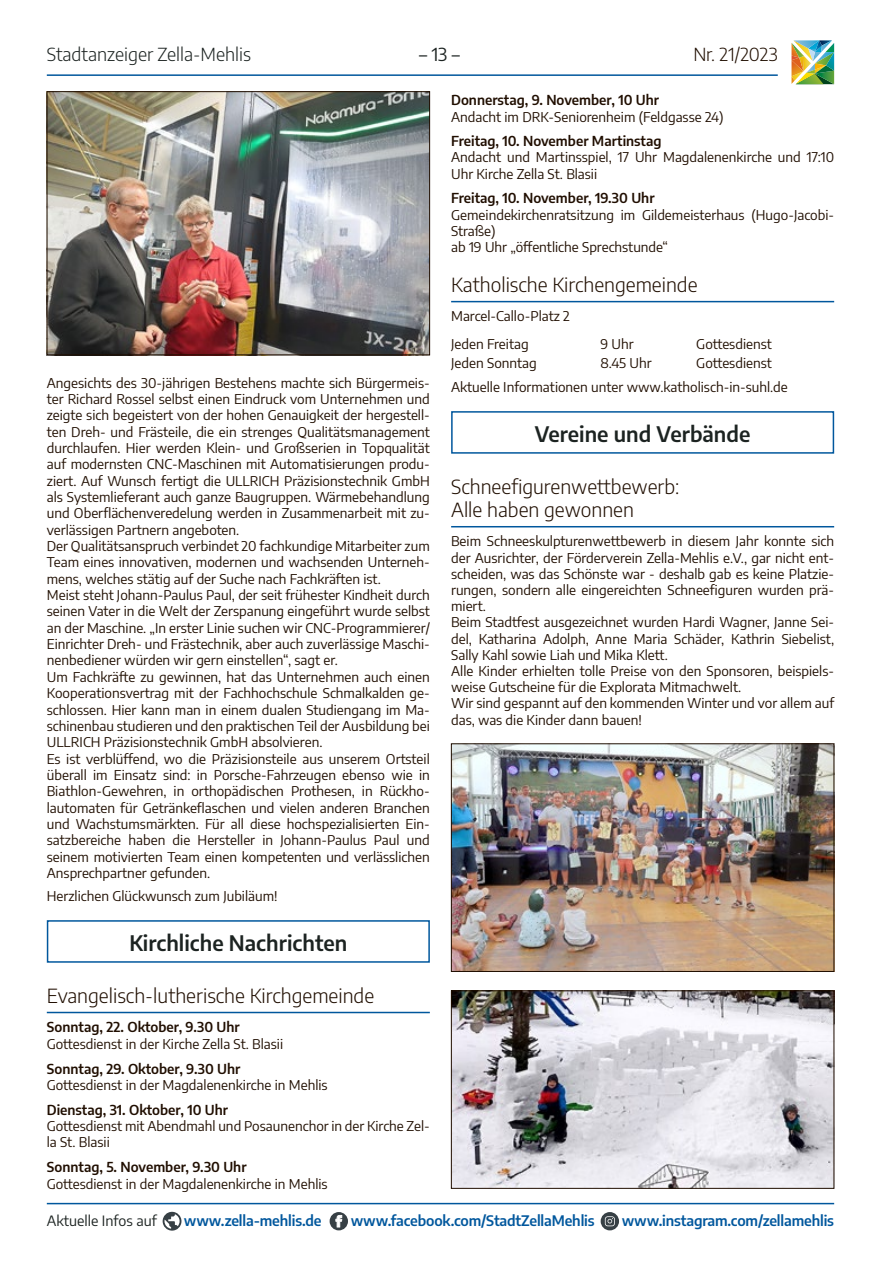
<style>
.page{position:relative;width:881px;height:1263px;background:#fff}
.page>*{position:absolute;margin:0;border:0;box-sizing:border-box;transform-origin:0 0}
.t1{font:600 21px "Encode Sans";color:#1c2321}
.t2{font:300 19.5px/23.4px "Encode Sans";color:#200e00}
.t3{font:300 18px "Encode Sans";color:#1c2321}
.t4{font:300 18px "Encode Sans";letter-spacing:-.01em;color:#200e00}
.t5{font:18px "Encode Sans";color:#1c2321}
.t6{font:600 14.25px "Encode Sans";letter-spacing:-.01em;color:#00579d}
.t7{font:14.25px "Encode Sans";color:#1c2321}
.t8{font:13.5px/16.4px "Encode Sans";color:#200e00}
.t9{font:600 13.5px "Encode Sans";color:#200e00}
</style>
<div class="page">
<hr style="left:47px;top:1203px;width:786px;height:1px;background:#00579d">
<svg style="left:162px;top:1212px;width:19px;height:18px"></svg>
<svg style="left:329px;top:1212px;width:19px;height:18px"></svg>
<svg style="left:335px;top:1215px;width:7px;height:12px"></svg>
<svg style="left:600px;top:1212px;width:18px;height:18px"></svg>
<svg style="left:604px;top:1216px;width:10px;height:10px"></svg>
<hr style="left:47px;top:74px;width:730px;height:2px;background:#00579d">
<img style="left:791px;top:40px;width:42px;height:44px">
<hr style="left:451px;top:301px;width:382px;height:1px;background:#00579d">
<hr style="left:451px;top:526px;width:382px;height:1px;background:#00579d">
<div style="left:451px;top:411px;width:382px;height:43px;border:2px solid #00579d"></div>
<img style="left:453px;top:745px;width:378px;height:225px">
<div style="left:451px;top:743px;width:382px;height:229px;border:1px solid #200e00"></div>
<img style="left:453px;top:992px;width:378px;height:194px">
<div style="left:451px;top:990px;width:382px;height:198px;border:1px solid #200e00"></div>
<hr style="left:47px;top:1012px;width:382px;height:1px;background:#00579d">
<img style="left:49px;top:93px;width:378px;height:260px">
<div style="left:47px;top:91px;width:382px;height:264px;border:1px solid #200e00"></div>
<div style="left:47px;top:920px;width:382px;height:43px;border:2px solid #00579d"></div>
<h3 class="t3" style="left:47px;top:42px;width:206px">Stadtanzeiger Zella-Mehlis</h3>
<h3 class="t5" style="left:419px;top:42px;width:42px">– 13 –</h3>
<h3 class="t4" style="left:693px;top:42px;width:86px">Nr. 21/2023</h3>
<p class="t9" style="left:451px;top:90px;width:209px">Donnerstag, 9. November, 10 Uhr</p>
<p class="t8" style="left:451px;top:108px;width:274px">Andacht im DRK-Seniorenheim (Feldgasse 24)</p>
<p class="t9" style="left:451px;top:131px;width:212px">Freitag, 10. November Martinstag</p>
<p class="t8" style="left:451px;top:149px;width:384px">Andacht und Martinsspiel, 17 Uhr Magdalenenkirche und 17:10<br>Uhr Kirche Zella St. Blasii</p>
<p class="t9" style="left:451px;top:188px;width:205px">Freitag, 10. November, 19.30 Uhr</p>
<p class="t8" style="left:451px;top:206px;width:384px">Gemeindekirchenratsitzung im Gildemeisterhaus (Hugo-Jacobi-<br>Straße)<br>ab 19 Uhr „öffentliche Sprechstunde“</p>
<h2 class="t2" style="left:451px;top:272px;width:248px">Katholische Kirchengemeinde</h2>
<p class="t8" style="left:451px;top:302px;width:120px;line-height:27.2px">Marcel-Callo-Platz 2<br>Jeden Freitag</p>
<p class="t8" style="left:600px;top:335px;width:35px">9 Uhr</p>
<p class="t8" style="left:696px;top:335px;width:77px">Gottesdienst</p>
<p class="t8" style="left:47px;top:374px;width:384px">Angesichts des 30-jährigen Bestehens machte sich Bürgermeis&shy;ter Richard Rossel selbst einen Eindruck vom Unternehmen und zeigte sich begeistert von der hohen Genauigkeit der hergestell&shy;ten Dreh- und Frästeile, die ein strenges Qualitätsmanagement durchlaufen. Hier werden Klein- und Großserien in Topqualität auf modernsten CNC-Maschinen mit Automatisierungen produ&shy;ziert. Auf Wunsch fertigt die ULLRICH Präzisionstechnik GmbH als Systemlieferant auch ganze Baugruppen. Wärmebehandlung und Oberflächenveredelung werden in Zusammenarbeit mit zu&shy;verlässigen Partnern angeboten.<br>Der Qualitätsanspruch verbindet 20 fachkundige Mitarbeiter zum Team eines innovativen, modernen und wachsenden Unterneh&shy;mens, welches stätig auf der Suche nach Fachkräften ist.<br>Meist steht Johann-Paulus Paul, der seit frühester Kindheit durch seinen Vater in die Welt der Zerspanung eingeführt wurde selbst an der Maschine. „In erster Linie suchen wir CNC-Programmierer/ Einrichter Dreh- und Frästechnik, aber auch zuverlässige Maschi&shy;nenbediener würden wir gern einstellen“, sagt er.<br>Um Fachkräfte zu gewinnen, hat das Unternehmen auch einen Kooperationsvertrag mit der Fachhochschule Schmalkalden ge&shy;schlossen. Hier kann man in einem dualen Studiengang im Ma&shy;schinenbau studieren und den praktischen Teil der Ausbildung bei ULLRICH Präzisionstechnik GmbH absolvieren.<br>Es ist verblüffend, wo die Präzisionsteile aus unserem Ortsteil überall im Einsatz sind: in Porsche-Fahrzeugen ebenso wie in Biathlon-Gewehren, in orthopädischen Prothesen, in Rückho&shy;lautomaten für Getränkeflaschen und vielen anderen Branchen und Wachstumsmärkten. Für all diese hochspezialisierten Ein&shy;satzbereiche haben die Hersteller in Johann-Paulus Paul und seinem motivierten Team einen kompetenten und verlässlichen Ansprechpartner gefunden.</p>
<p class="t8" style="left:47px;top:887px;width:232px">Herzlichen Glückwunsch zum Jubiläum!</p>
<h1 class="t1" style="left:129px;top:928px;width:219px">Kirchliche Nachrichten</h1>
<h2 class="t2" style="left:47px;top:983px;width:329px">Evangelisch-lutherische Kirchgemeinde</h2>
<p class="t9" style="left:47px;top:1017px;width:194px">Sonntag, 22. Oktober, 9.30 Uhr</p>
<p class="t8" style="left:47px;top:1035px;width:238px">Gottesdienst in der Kirche Zella St. Blasii</p>
<p class="t9" style="left:47px;top:1059px;width:195px">Sonntag, 29. Oktober, 9.30 Uhr</p>
<p class="t8" style="left:47px;top:1076px;width:282px">Gottesdienst in der Magdalenenkirche in Mehlis</p>
<p class="t9" style="left:47px;top:1100px;width:183px">Dienstag, 31. Oktober, 10 Uhr</p>
<p class="t8" style="left:47px;top:1117px;width:384px">Gottesdienst mit Abendmahl und Posaunenchor in der Kirche Zel&shy;la St. Blasii</p>
<p class="t9" style="left:47px;top:1157px;width:201px">Sonntag, 5. November, 9.30 Uhr</p>
<p class="t8" style="left:47px;top:1175px;width:282px">Gottesdienst in der Magdalenenkirche in Mehlis</p>
<p class="t8" style="left:451px;top:355px;width:87px">Jeden Sonntag</p>
<p class="t8" style="left:600px;top:355px;width:53px">8.45 Uhr</p>
<p class="t8" style="left:451px;top:351px;width:338px;line-height:23.9px;text-indent:245px">Gottesdienst<br>Aktuelle Informationen unter www.katholisch-in-suhl.de</p>
<h1 class="t1" style="left:534px;top:419px;width:217px">Vereine und Verbände</h1>
<h2 class="t2" style="left:451px;top:474px;width:230px">Schneefigurenwettbewerb:<br>Alle haben gewonnen</h2>
<p class="t8" style="left:451px;top:533px;width:384px">Beim Schneeskulpturenwettbewerb in diesem Jahr konnte sich der Ausrichter, der Förderverein Zella-Mehlis e.V., gar nicht ent&shy;scheiden, was das Schönste war - deshalb gab es keine Platzie&shy;rungen, sondern alle eingereichten Schneefiguren wurden prä&shy;miert.<br>Beim Stadtfest ausgezeichnet wurden Hardi Wagner, Janne Sei&shy;del, Katharina Adolph, Anne Maria Schäder, Kathrin Siebelist, Sally Kahl sowie Liah und Mika Klett.<br>Alle Kinder erhielten tolle Preise von den Sponsoren, beispiels&shy;weise Gutscheine für die Explorata Mitmachwelt.<br>Wir sind gespannt auf den kommenden Winter und vor allem auf das, was die Kinder dann bauen!</p>
<p class="t7" style="left:47px;top:1211px;width:111px">Aktuelle Infos auf</p>
<p class="t6" style="left:184px;top:1210px;width:139px">www.zella-mehlis.de</p>
<p class="t6" style="left:350px;top:1210px;width:245px">www.facebook.com/StadtZellaMehlis</p>
<p class="t6" style="left:621px;top:1210px;width:214px">www.instagram.com/zellamehlis</p>
</div>
